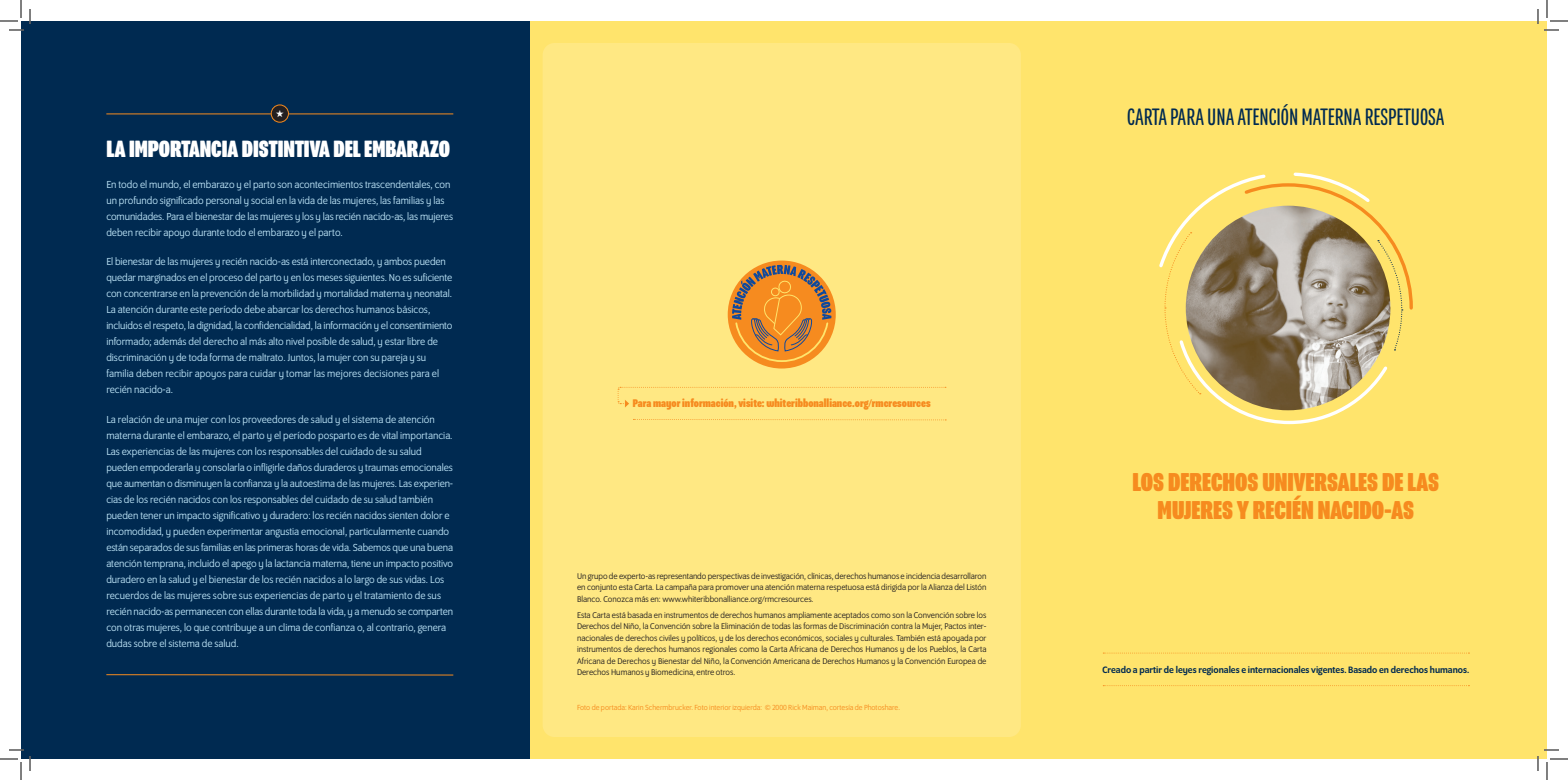
<style>
.page{position:relative;width:1568px;height:780px;background:#fff}
.page>*{position:absolute;margin:0;border:0;box-sizing:border-box;transform-origin:0 0}
.t1{font:900 28px/28px "Program Nar OT";color:#f68b1f;text-align:center}
.t2{font:25.7px "Program Nar OT";color:#002a51}
.t3{font:900 25.5px "Program Nar OT";color:#fff}
.t4{font:900 12px "Program Nar OT";color:#f68b1f}
.t5{font:11px/16px "Program OT";color:#bce3f6}
.t6{font:500 10px "Program OT";color:#002a51}
.t7{font:9px/11.5px "Program OT";color:#231f20;text-align:justify}
.t8{font:8px "Program OT";color:#f68b1f}
</style>
<div class="page">
<div style="left:530px;top:21px;width:504px;height:738px;background:#ffe46c"></div>
<div style="left:542px;top:43px;width:479px;height:694px;background:#ffe883;border-radius:12px"></div>
<div style="left:1034px;top:21px;width:513px;height:738px;background:#ffe46c"></div>
<svg style="left:1159px;top:172px;width:254px;height:253px"></svg>
<svg style="left:1103px;top:685px;width:366px;height:1px"></svg>
<svg style="left:633px;top:419px;width:313px;height:2px"></svg>
<svg style="left:1103px;top:653px;width:366px;height:1px"></svg>
<svg style="left:617px;top:387px;width:329px;height:21px"></svg>
<div style="left:728px;top:261px;width:108px;height:108px;background:#f68b1f;border-radius:50%"></div>
<svg style="left:732px;top:265px;width:99px;height:98px"></svg>
<div style="left:21px;top:21px;width:509px;height:738px;background:#002a51"></div>
<hr style="left:106px;top:114px;width:347px;height:1px;background:#f68b1f">
<div style="left:271px;top:105px;width:17px;height:17px;background:#231f20;border-radius:50%"></div>
<div style="left:271px;top:105px;width:18px;height:18px;border:1px solid #f68b1f;border-radius:50%"></div>
<svg style="left:106px;top:674px;width:348px;height:2px"></svg>
<svg style="left:1544px;top:29px;width:15px;height:2px"></svg>
<svg style="left:1544px;top:749px;width:15px;height:2px"></svg>
<svg style="left:1537px;top:9px;width:1px;height:15px"></svg>
<svg style="left:1537px;top:756px;width:1px;height:15px"></svg>
<svg style="left:0;top:0;width:31px;height:31px"></svg>
<svg style="left:0;top:749px;width:31px;height:31px"></svg>
<svg style="left:1546px;top:0;width:22px;height:22px"></svg>
<svg style="left:1546px;top:758px;width:22px;height:22px"></svg>
<h3 class="t3" style="left:106px;top:136px;width:345px">LA IMPORTANCIA DISTINTIVA DEL EMBARAZO</h3>
<p class="t5" style="left:106px;top:177px;width:348px">En todo el mundo, el embarazo y el parto son acontecimientos trascendentales, con un profundo significado personal y social en la vida de las mujeres, las familias y las comunidades. Para el bienestar de las mujeres y los y las recién nacido-as, las mujeres deben recibir apoyo durante todo el embarazo y el parto.</p>
<p class="t5" style="left:106px;top:254px;width:348px">El bienestar de las mujeres y recién nacido-as está interconectado, y ambos pueden quedar marginados en el proceso del parto y en los meses siguientes. No es suficiente con concentrarse en la prevención de la morbilidad y mortalidad materna y neonatal.<br>La atención durante este período debe abarcar los derechos humanos básicos, incluidos el respeto, la dignidad, la confidencialidad, la información y el consentimiento informado; además del derecho al más alto nivel posible de salud, y estar libre de discriminación y de toda forma de maltrato. Juntos, la mujer con su pareja y su familia deben recibir apoyos para cuidar y tomar las mejores decisiones para el recién nacido-a.</p>
<p class="t5" style="left:106px;top:412px;width:348px">La relación de una mujer con los proveedores de salud y el sistema de atención materna durante el embarazo, el parto y el período posparto es de vital importancia.<br>Las experiencias de las mujeres con los responsables del cuidado de su salud pueden empoderarla y consolarla o infligirle daños duraderos y traumas emocionales que aumentan o disminuyen la confianza y la autoestima de las mujeres. Las experien&shy;cias de los recién nacidos con los responsables del cuidado de su salud también pueden tener un impacto significativo y duradero: los recién nacidos sienten dolor e incomodidad, y pueden experimentar angustia emocional, particularmente cuando están separados de sus familias en las primeras horas de vida. Sabemos que una buena atención temprana, incluido el apego y la lactancia materna, tiene un impacto positivo duradero en la salud y el bienestar de los recién nacidos a lo largo de sus vidas. Los recuerdos de las mujeres sobre sus experiencias de parto y el tratamiento de sus recién nacido-as permanecen con ellas durante toda la vida, y a menudo se comparten con otras mujeres, lo que contribuye a un clima de confianza o, al contrario, genera dudas sobre el sistema de salud.</p>
<p class="t4" style="left:633px;top:397px;width:299px">Para mayor información, visite: whiteribbonalliance.org/rmcresources</p>
<p class="t7" style="left:577px;top:571px;width:411px">Un grupo de experto-as representando perspectivas de investigación, clínicas, derechos humanos e incidencia desarrollaron en conjunto esta Carta. La campaña para promover una atención materna respetuosa está dirigida por la Alianza del Listón Blanco. Conozca más en: www.whiteribbonalliance.org/rmcresources.</p>
<p class="t7" style="left:577px;top:610px;width:411px">Esta Carta está basada en instrumentos de derechos humanos ampliamente aceptados como son la Convención sobre los Derechos del Niño, la Convención sobre la Eliminación de todas las formas de Discriminación contra la Mujer, Pactos inter&shy;nacionales de derechos civiles y políticos, y de los derechos económicos, sociales y culturales. También está apoyada por instrumentos de derechos humanos regionales como la Carta Africana de Derechos Humanos y de los Pueblos, la Carta Africana de Derechos y Bienestar del Niño, la Convención Americana de Derechos Humanos y la Convención Europea de Derechos Humanos y Biomedicina, entre otros.</p>
<p class="t8" style="left:577px;top:705px;width:324px">Foto de portada: Karin Schermbrucker. Foto interior izquierda: © 2000 Rick Maiman, cortesía de Photoshare.</p>
<h2 class="t2" style="left:1127px;top:101px;width:319px">CARTA PARA UNA ATENCIÓN MATERNA RESPETUOSA</h2>
<h1 class="t1" style="left:1132px;top:469px;width:308px">LOS DERECHOS UNIVERSALES DE LAS<br>MUJERES Y RECIÉN NACIDO-AS</h1>
<p class="t6" style="left:1102px;top:665px;width:368px">Creado a partir de leyes regionales e internacionales vigentes. Basado en derechos humanos.</p>
</div>
